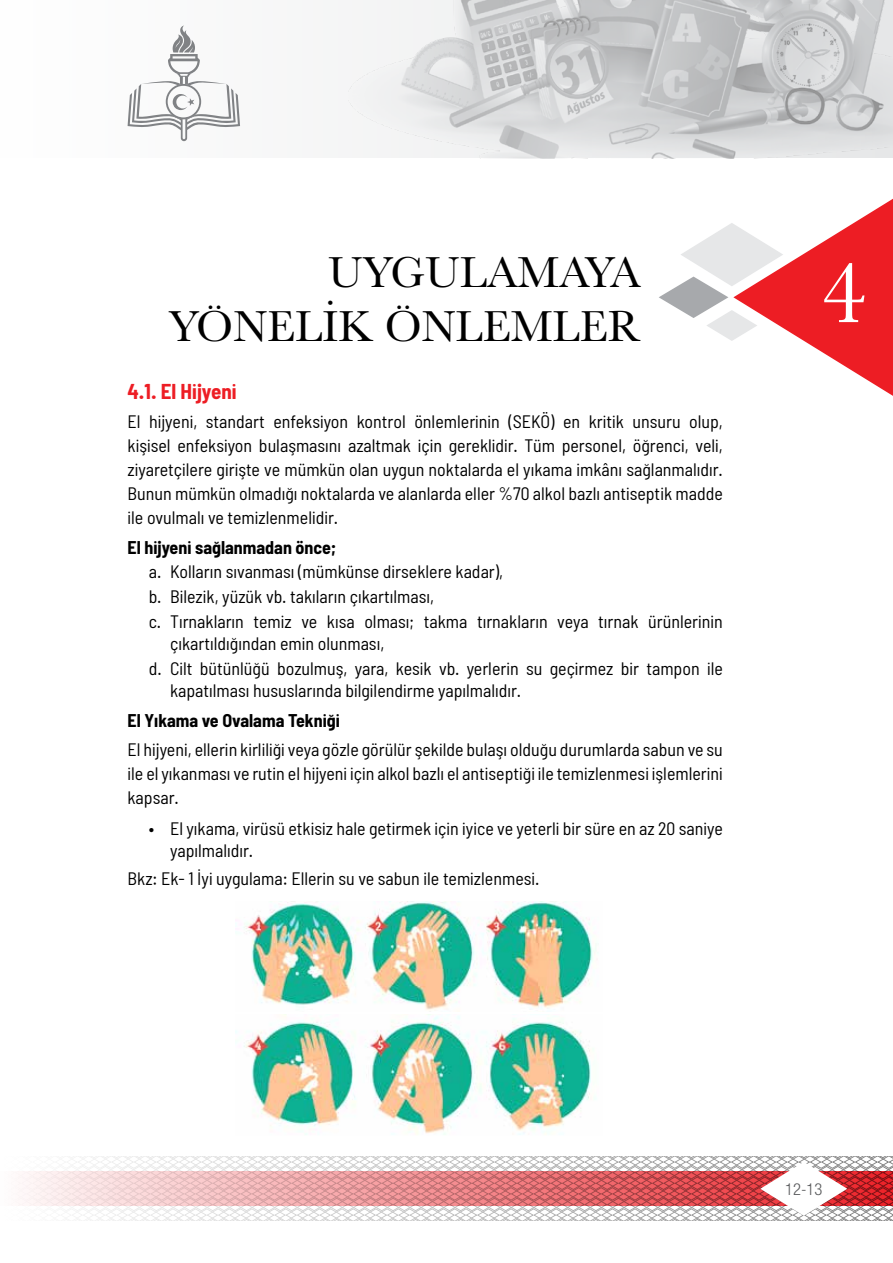
<style>
.page{position:relative;width:893px;height:1263px;background:#fff}
.page>*{position:absolute;margin:0;border:0;box-sizing:border-box;transform-origin:0 0}
.t1{font:90px "Baskerville";color:#fff}
.t2{font:45px/54px "Baskerville";color:#000;text-align:right}
.t3{font:700 semi-condensed 21px "Barlow";color:#ed1d24}
.t4{font:semi-condensed 18px/24px "Barlow";color:#000}
.t5{font:700 semi-condensed 18px "Barlow";color:#000}
.t6{font:300 condensed 16.5px "Helvetica Neue LT Std";color:#58595b}
</style>
<div class="page">
<div style="left:0;top:0;width:893px;height:158px;background:#fafbfb"></div>
<svg style="left:22px;top:1157px;width:871px;height:63px"></svg>
<img style="left:349px;top:0;width:544px;height:158px">
<svg style="left:128px;top:26px;width:112px;height:115px"></svg>
<svg style="left:733px;top:199px;width:160px;height:197px"></svg>
<svg style="left:680px;top:223px;width:103px;height:63px;fill:#e6e7e8"></svg>
<svg style="left:659px;top:277px;width:69px;height:41px;fill:#a7a9ac"></svg>
<svg style="left:706px;top:310px;width:51px;height:31px"></svg>
<img style="left:236px;top:1015px;width:360px;height:120px">
<img style="left:236px;top:902px;width:360px;height:108px">
<h2 class="t2" style="left:169px;top:246px;width:473px">UYGULAMAYA<br>YÖNELİK ÖNLEMLER</h2>
<h1 class="t1" style="left:821px;top:236px;width:46px">4</h1>
<p class="t3" style="left:128px;top:379px;width:111px">4.1. El Hijyeni</p>
<p class="t4" style="left:128px;top:409px;width:597px;text-align:justify">El hijyeni, standart enfeksiyon kontrol önlemlerinin (SEKÖ) en kritik unsuru olup, kişisel enfeksiyon bulaşmasını azaltmak için gereklidir. Tüm personel, öğrenci, veli, ziyaretçilere girişte ve mümkün olan uygun noktalarda el yıkama imkânı sağlanmalıdır.<br>Bunun mümkün olmadığı noktalarda ve alanlarda eller %70 alkol bazlı antiseptik madde ile ovulmalı ve temizlenmelidir.</p>
<p class="t5" style="left:128px;top:536px;width:210px">El hijyeni sağlanmadan önce;</p>
<p class="t4" style="left:149px;top:559px;width:576px;line-height:24.6px">a. Kolların sıvanması (mümkünse dirseklere kadar),<br>b. Bilezik, yüzük vb. takıların çıkartılması,<br>c. Tırnakların temiz ve kısa olması; takma tırnakların veya tırnak ürünlerinin</p>
<p class="t4" style="left:149px;top:631px;width:576px;line-height:24.6px;text-indent:21px">çıkartıldığından emin olunması,<br>d. Cilt bütünlüğü bozulmuş, yara, kesik vb. yerlerin su geçirmez bir tampon ile</p>
<p class="t4" style="left:170px;top:678px;width:353px">kapatılması hususlarında bilgilendirme yapılmalıdır.</p>
<p class="t5" style="left:128px;top:710px;width:214px">El Yıkama ve Ovalama Tekniği</p>
<p class="t4" style="left:128px;top:737px;width:597px;text-align:justify">El hijyeni, ellerin kirliliği veya gözle görülür şekilde bulaşı olduğu durumlarda sabun ve su ile el yıkanması ve rutin el hijyeni için alkol bazlı el antiseptiği ile temizlenmesi işlemlerini kapsar.</p>
<p class="t4" style="left:170px;top:816px;width:554px;line-height:22.5px;text-indent:-21px">• El yıkama, virüsü etkisiz hale getirmek için iyice ve yeterli bir süre en az 20 saniye yapılmalıdır.</p>
<p class="t4" style="left:128px;top:866px;width:413px">Bkz: Ek- 1 İyi uygulama: Ellerin su ve sabun ile temizlenmesi.</p>
<p class="t6" style="left:785px;top:1179px;width:39px">12-13</p>
</div>
